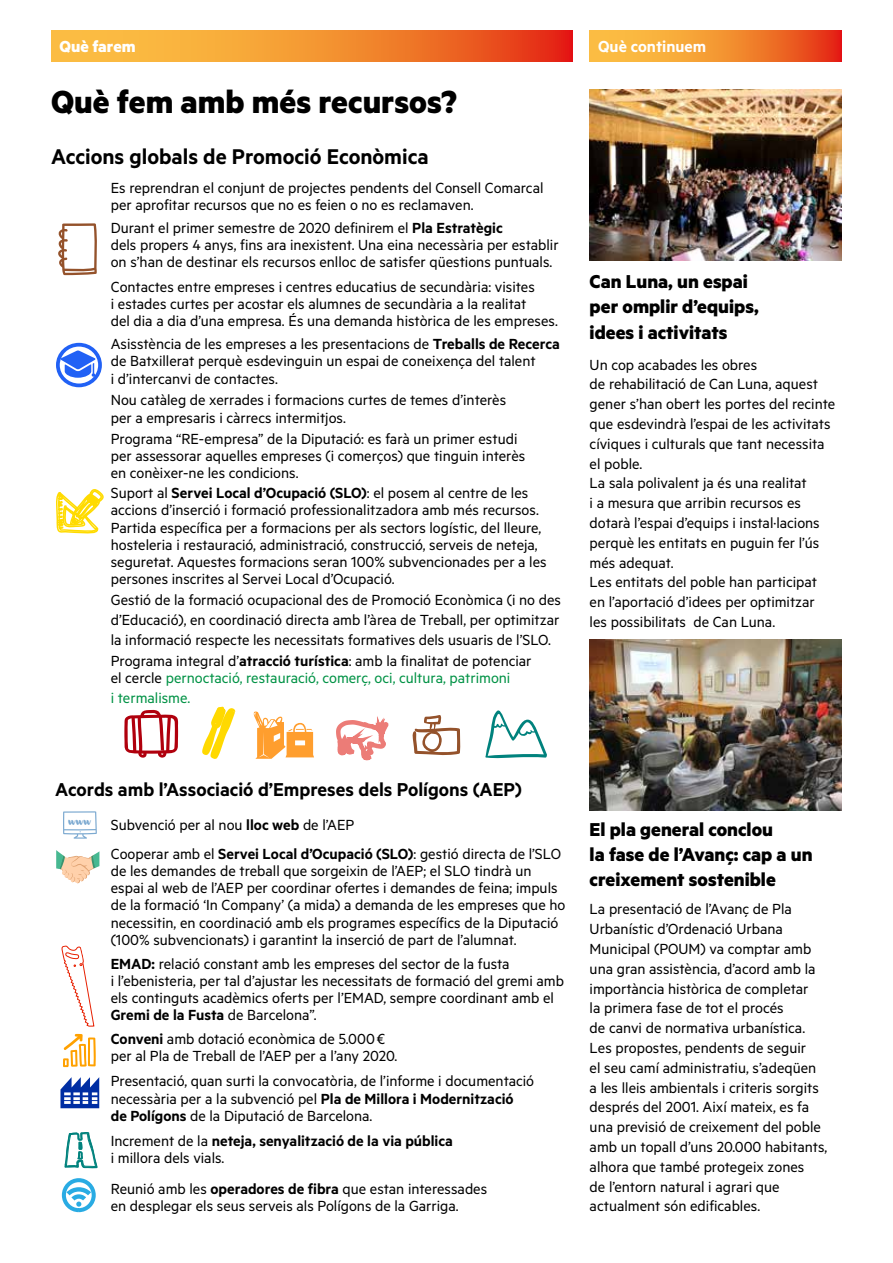
<style>
.page{position:relative;width:893px;height:1263px;background:#fff}
.page>*{position:absolute;margin:0;border:0;box-sizing:border-box;transform-origin:0 0}
.t1{font:700 36px "Metric";color:#000}
.t2{font:600 24px "Metric";color:#000}
.t3{font:700 21px/25.2px "Metric";color:#000}
.t4{font:600 21px "Metric";color:#000}
.t5{font:600 18px "Metric";color:#fff}
.t6{font:700 18px "Metric";color:#fff}
.t7{font:16.5px/19.8px "Metric";color:#000}
.t8{font:16.5px/19.8px "Metric";color:#009245}
.t9{font:600 16.5px/17.2px "Metric";color:#000}
.t10{font:12px "Cupcakia";color:#7daad1}
.s1{font-weight:600}
.s2{color:#000}
.s3{font-weight:400}
</style>
<div class="page">
<svg style="left:63px;top:811px;width:34px;height:28px"></svg>
<svg style="left:63px;top:1034px;width:33px;height:33px"></svg>
<svg style="left:56px;top:850px;width:43px;height:34px"></svg>
<svg style="left:60px;top:1077px;width:39px;height:31px"></svg>
<svg style="left:61px;top:946px;width:34px;height:81px"></svg>
<svg style="left:65px;top:1132px;width:33px;height:37px"></svg>
<svg style="left:62px;top:1178px;width:34px;height:34px"></svg>
<svg style="left:67px;top:1187px;width:24px;height:20px"></svg>
<svg style="left:58px;top:223px;width:39px;height:52px"></svg>
<svg style="left:60px;top:350px;width:36px;height:28px"></svg>
<div style="left:56px;top:343px;width:46px;height:44px;border:4px solid #2161f5;border-radius:50%"></div>
<svg style="left:485px;top:710px;width:62px;height:49px"></svg>
<svg style="left:412px;top:715px;width:48px;height:41px"></svg>
<svg style="left:124px;top:710px;width:54px;height:48px"></svg>
<svg style="left:202px;top:706px;width:34px;height:53px"></svg>
<svg style="left:336px;top:716px;width:53px;height:45px"></svg>
<svg style="left:51px;top:30px;width:522px;height:31px;background:#f28930"></svg>
<svg style="left:590px;top:30px;width:252px;height:31px;background:#f28930"></svg>
<img style="left:590px;top:89px;width:252px;height:171px">
<img style="left:590px;top:639px;width:252px;height:171px">
<svg style="left:56px;top:489px;width:48px;height:45px"></svg>
<p class="t6" style="left:60px;top:35px;width:78px">Què farem</p>
<p class="t5" style="left:598px;top:35px;width:110px">Què continuem</p>
<h1 class="t1" style="left:51px;top:79px;width:408px">Què fem amb més recursos?</h1>
<h2 class="t2" style="left:51px;top:143px;width:379px">Accions globals de Promoció Econòmica</h2>
<p class="t7" style="left:111px;top:179px;width:434px;line-height:17.2px">Es reprendran el conjunt de projectes pendents del Consell Comarcal per aprofitar recursos que no es feien o no es reclamaven.</p>
<p class="t7" style="left:111px;top:219px;width:449px;line-height:17.2px">Durant el primer semestre de 2020 definirem el <span class="s1">Pla Estratègic<br></span>dels propers 4 anys, fins ara inexistent. Una eina necessària per establir on s’han de destinar els recursos enlloc de satisfer qüestions puntuals.</p>
<p class="t7" style="left:111px;top:277px;width:449px;line-height:17.2px">Contactes entre empreses i centres educatius de secundària: visites<br>i estades curtes per acostar els alumnes de secundària a la realitat<br>del dia a dia d’una empresa. És una demanda històrica de les empreses.</p>
<p class="t7" style="left:111px;top:335px;width:450px;line-height:17.2px">Asisstència de les empreses a les presentacions de <span class="s1">Treballs de Recerca </span>de Batxillerat perquè esdevinguin un espai de coneixença del talent<br>i d’intercanvi de contactes.</p>
<p class="t7" style="left:111px;top:391px;width:397px;line-height:17.2px">Nou catàleg de xerrades i formacions curtes de temes d’interès per a empresaris i càrrecs intermitjos.</p>
<p class="t7" style="left:111px;top:429px;width:416px;line-height:17.2px">Programa “RE-empresa” de la Diputació: es farà un primer estudi per assessorar aquelles empreses (i comerços) que tinguin interès en conèixer-ne les condicions.</p>
<p class="t7" style="left:111px;top:484px;width:437px;line-height:17.2px">Suport al <span class="s1">Servei Local d’Ocupació (SLO)</span>: el posem al centre de les accions d’inserció i formació professionalitzadora amb més recursos.<br>Partida específica per a formacions per als sectors logístic, del lleure, hosteleria i restauració, administració, construcció, serveis de neteja, seguretat. Aquestes formacions seran 100% subvencionades per a les persones inscrites al Servei Local d’Ocupació.</p>
<p class="t7" style="left:111px;top:589px;width:452px;line-height:20.2px">Gestió de la formació ocupacional des de Promoció Econòmica (i no des d’Educació), en coordinació directa amb l’àrea de Treball, per optimitzar la informació respecte les necessitats formatives dels usuaris de l’SLO.<br>Programa integral d’<span class="s1">atracció turística</span>: amb la finalitat de potenciar</p>
<p class="t8" style="left:111px;top:667px;width:401px"><span class="s2">el cercle</span> pernoctació, restauració, comerç, oci, cultura, patrimoni i termalisme.</p>
<p class="t3" style="left:590px;top:268px;width:171px">Can Luna, un espai per omplir d’equips, idees i activitats</p>
<p class="t7" style="left:590px;top:354px;width:247px">Un cop acabades les obres<br>de rehabilitació de Can Luna, aquest gener s’han obert les portes del recinte que esdevindrà l’espai de les activitats cíviques i culturals que tant necessita el poble.<br>La sala polivalent ja és una realitat<br>i a mesura que arribin recursos es dotarà l’espai d’equips i instal·lacions perquè les entitats en puguin fer l’ús més adequat.<br>Les entitats del poble han participat en l’aportació d’idees per optimitzar les possibilitats de Can Luna.</p>
<p class="t4" style="left:55px;top:777px;width:468px">Acords amb l’Associació d’Empreses dels Polígons (AEP)</p>
<p class="t7" style="left:111px;top:810px;width:452px;line-height:28.5px">Subvenció per al nou <span class="s1">lloc web</span> de l’AEP<br>Cooperar amb el <span class="s1">Servei Local d’Ocupació (SLO)</span>: gestió directa de l’SLO</p>
<p class="t7" style="left:111px;top:861px;width:456px;line-height:17.2px">de les demandes de treball que sorgeixin de l’AEP; el SLO tindrà un espai al web de l’AEP per coordinar ofertes i demandes de feina; impuls de la formació ‘In Company’ (a mida) a demanda de les empreses que ho necessitin, en coordinació amb els programes específics de la Diputació (100% subvencionats) i garantint la inserció de part de l’alumnat.</p>
<p class="t7" style="left:111px;top:954px;width:455px;line-height:17.2px"><span class="s1">EMAD:</span> relació constant amb les empreses del sector de la fusta<br>i l’ebenisteria, per tal d’ajustar les necessitats de formació del gremi amb els continguts acadèmics oferts per l’EMAD, sempre coordinant amb el <span class="s1">Gremi de la Fusta</span> de Barcelona”.</p>
<p class="t7" style="left:111px;top:1029px;width:288px;line-height:17.2px"><span class="s1">Conveni</span> amb dotació econòmica de 5.000€ per al Pla de Treball de l’AEP per a l’any 2020.</p>
<p class="t7" style="left:111px;top:1072px;width:425px;line-height:17.2px">Presentació, quan surti la convocatòria, de l’informe i documentació necessària per a la subvenció pel <span class="s1">Pla de Millora i Modernització<br>de Polígons</span> de la Diputació de Barcelona.</p>
<p class="t9" style="left:111px;top:1132px;width:344px"><span class="s3">Increment de la</span> neteja, senyalització de la via pública <span class="s3">i millora dels vials.</span></p>
<p class="t7" style="left:111px;top:1179px;width:378px;line-height:17.2px">Reunió amb les <span class="s1">operadores de fibra</span> que estan interessades en desplegar els seus serveis als Polígons de la Garriga.</p>
<p class="t10" style="left:68px;top:814px;width:25px">www</p>
<p class="t3" style="left:590px;top:816px;width:224px">El pla general conclou<br>la fase de l’Avanç: cap a un creixement sostenible</p>
<p class="t7" style="left:590px;top:899px;width:239px">La presentació de l’Avanç de Pla Urbanístic d’Ordenació Urbana Municipal (POUM) va comptar amb una gran assistència, d’acord amb la importància històrica de completar<br>la primera fase de tot el procés<br>de canvi de normativa urbanística.<br>Les propostes, pendents de seguir<br>el seu camí administratiu, s’adeqüen a les lleis ambientals i criteris sorgits després del 2001. Així mateix, es fa una previsió de creixement del poble amb un topall d’uns 20.000 habitants, alhora que també protegeix zones<br>de l’entorn natural i agrari que actualment són edificables.</p>
</div>
